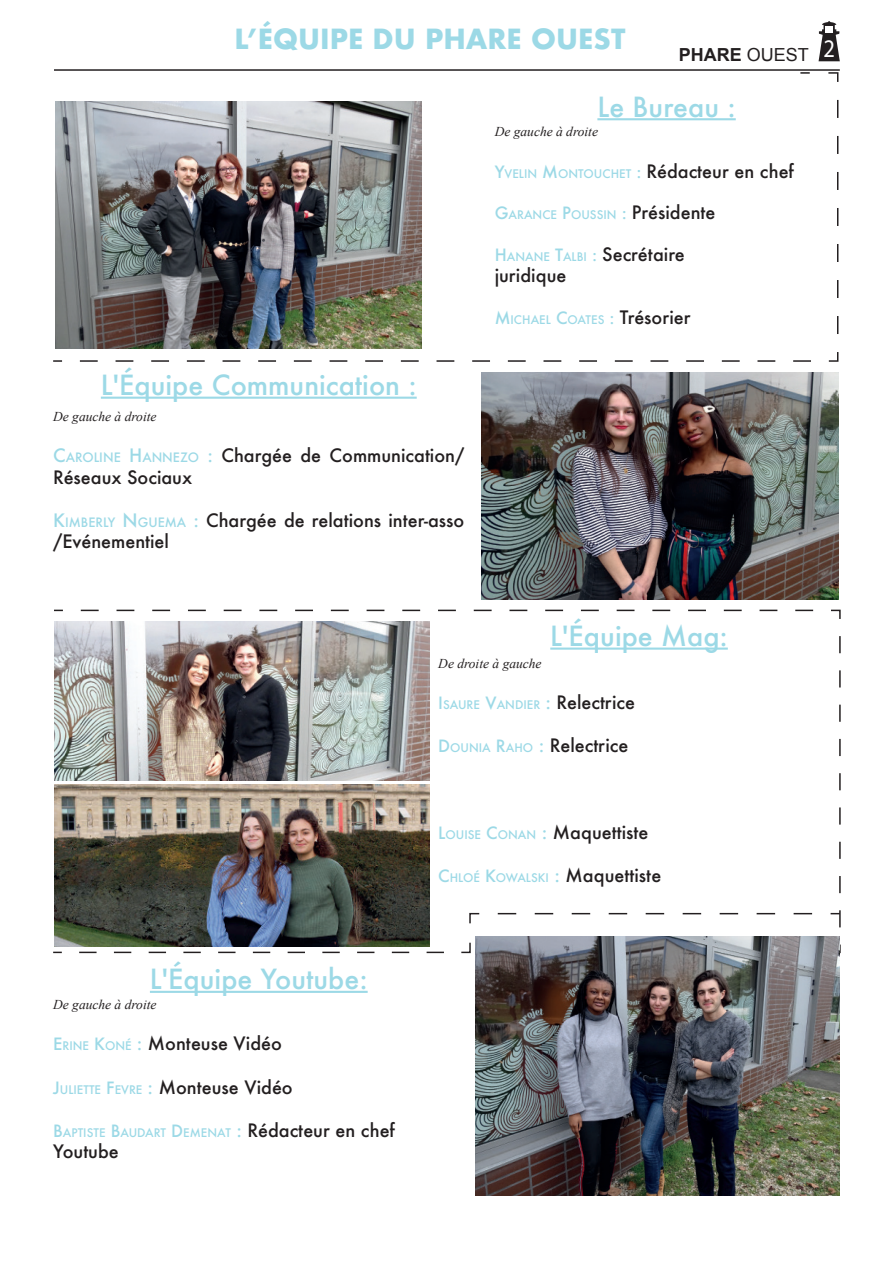
<style>
.page{position:relative;width:893px;height:1263px;background:#fff}
.page>*{position:absolute;margin:0;border:0;box-sizing:border-box;transform-origin:0 0}
.t1{font:500 27px "Futura";color:#9cd9e6}
.t2{font:700 27px "Futura";color:#9cd9e6}
.t3{font:500 18px/21.6px "Futura";color:#231f20}
.t4{font:700 18px "Arial";color:#231f20}
.t5{font:italic 13.5px "Times New Roman";color:#231f20}
.t6{font:500 11.55px "Futura";color:#9cd9e6}
.s1{font-weight:400}
.s2{color:#9cd9e6}
.s3{font-size:12.6px;color:#9cd9e6}
.s4{font-size:16.5px;color:#9cd9e6}
.s5{font-size:11.55px;color:#9cd9e6}
.s6{font-size:16.5px}
.s7{font-size:18px;color:#231f20}
.s8{font-size:18px}
</style>
<div class="page">
<hr style="left:54px;top:69px;width:786px;height:2px;background:#231f20">
<svg style="left:818px;top:21px;width:22px;height:40px"></svg>
<div style="left:826px;top:26px;width:7px;height:7px;background:#fff"></div>
<hr style="left:101px;top:397px;width:316px;height:2px;background:#9cd9e6">
<hr style="left:150px;top:991px;width:218px;height:2px;background:#9cd9e6">
<svg style="left:53px;top:72px;width:786px;height:290px"></svg>
<svg style="left:54px;top:609px;width:787px;height:346px"></svg>
<svg style="left:53px;top:627px;width:788px;height:327px"></svg>
<img style="left:56px;top:102px;width:366px;height:246px">
<img style="left:481px;top:373px;width:357px;height:226px">
<img style="left:476px;top:936px;width:364px;height:259px">
<img style="left:54px;top:784px;width:375px;height:162px">
<img style="left:54px;top:622px;width:375px;height:158px">
<p class="t2" style="left:235px;top:19px;width:392px">L’ÉQUIPE DU PHARE OUEST</p>
<p class="t4" style="left:679px;top:43px;width:158px">PHARE <span class="s1">OUEST</span> <sup>2</sup></p>
<p class="t1" style="left:597px;top:88px;width:140px">Le Bureau :</p>
<p class="t1" style="left:101px;top:366px;width:317px">L'Équipe Communication :</p>
<p class="t5" style="left:53px;top:407px;width:105px">De gauche à droite</p>
<p class="t3" style="left:53px;top:444px;width:413px"><span class="s2">C</span><span class="s3">AROLINE</span> <span class="s2">H</span><span class="s3">ANNEZO</span> <span class="s2">:</span> Chargée de Communication/<br>Réseaux Sociaux</p>
<p class="t3" style="left:53px;top:509px;width:413px"><span class="s2">K</span><span class="s3">IMBERLY</span> <span class="s2">N</span> <span class="s3">GUEMA</span> <span class="s2">:</span> Chargée de relations inter-asso /Evénementiel</p>
<p class="t5" style="left:495px;top:123px;width:105px">De gauche à droite</p>
<p class="t3" style="left:495px;top:160px;width:301px"><span class="s4">Y</span><span class="s5">VELIN</span> <span class="s4">M</span><span class="s5">ONTOUCHET</span> <span class="s4">:</span> Rédacteur en chef</p>
<p class="t6" style="left:495px;top:207px;width:222px"><span class="s6">G</span>ARANCE <span class="s6">P</span>OUSSIN <span class="s6">:</span> <span class="s7">Présidente</span></p>
<p class="t3" style="left:495px;top:243px;width:192px"><span class="s4">H</span> <span class="s5">ANANE</span> <span class="s4">T</span><span class="s5">ALBI</span> <span class="s4">:</span> Secrétaire</p>
<p class="t3" style="left:495px;top:265px;width:73px">juridique</p>
<p class="t6" style="left:495px;top:311px;width:197px"><span class="s6">M</span>ICHAEL <span class="s6">C</span>OATES <span class="s6">:</span> <span class="s7">Trésorier</span></p>
<p class="t1" style="left:550px;top:617px;width:179px">L'Équipe Mag:</p>
<p class="t5" style="left:438px;top:654px;width:105px">De droite à gauche</p>
<p class="t6" style="left:438px;top:697px;width:198px"><span class="s6">I</span> SAURE <span class="s6">V</span>ANDIER <span class="s8">:</span> <span class="s7">Relectrice</span></p>
<p class="t3" style="left:438px;top:734px;width:192px"><span class="s4">D</span> <span class="s5">OUNIA</span> <span class="s4">R</span><span class="s5">AHO</span> <span class="s2">:</span> Relectrice</p>
<p class="t1" style="left:150px;top:961px;width:219px">L'Équipe Youtube:</p>
<p class="t5" style="left:53px;top:995px;width:105px">De gauche à droite</p>
<p class="t3" style="left:53px;top:1033px;width:230px"><span class="s4">E</span> <span class="s5">RINE</span> <span class="s4">K</span><span class="s5">ONÉ</span> <span class="s2">:</span> Monteuse Vidéo</p>
<p class="t3" style="left:53px;top:1076px;width:241px"><span class="s4">J</span><span class="s5">ULIETTE</span> <span class="s4">F</span><span class="s5">EVRE</span> <span class="s2">:</span> Monteuse Vidéo</p>
<p class="t6" style="left:53px;top:1124px;width:343px"><span class="s6">B</span>APTISTE <span class="s6">B</span>AUDART <span class="s6">D</span> EMENAT <span class="s8">:</span> <span class="s7">Rédacteur en chef</span></p>
<p class="t3" style="left:53px;top:1141px;width:67px">Youtube</p>
<p class="t3" style="left:438px;top:821px;width:212px"><span class="s4">L</span><span class="s5">OUISE</span> <span class="s4">C</span><span class="s5">ONAN</span> <span class="s2">:</span> Maquettiste</p>
<p class="t6" style="left:438px;top:869px;width:224px"><span class="s6">C</span>HLOÉ <span class="s6">K</span>OWALSKI <span class="s8">:</span> <span class="s7">Maquettiste</span></p>
</div>
